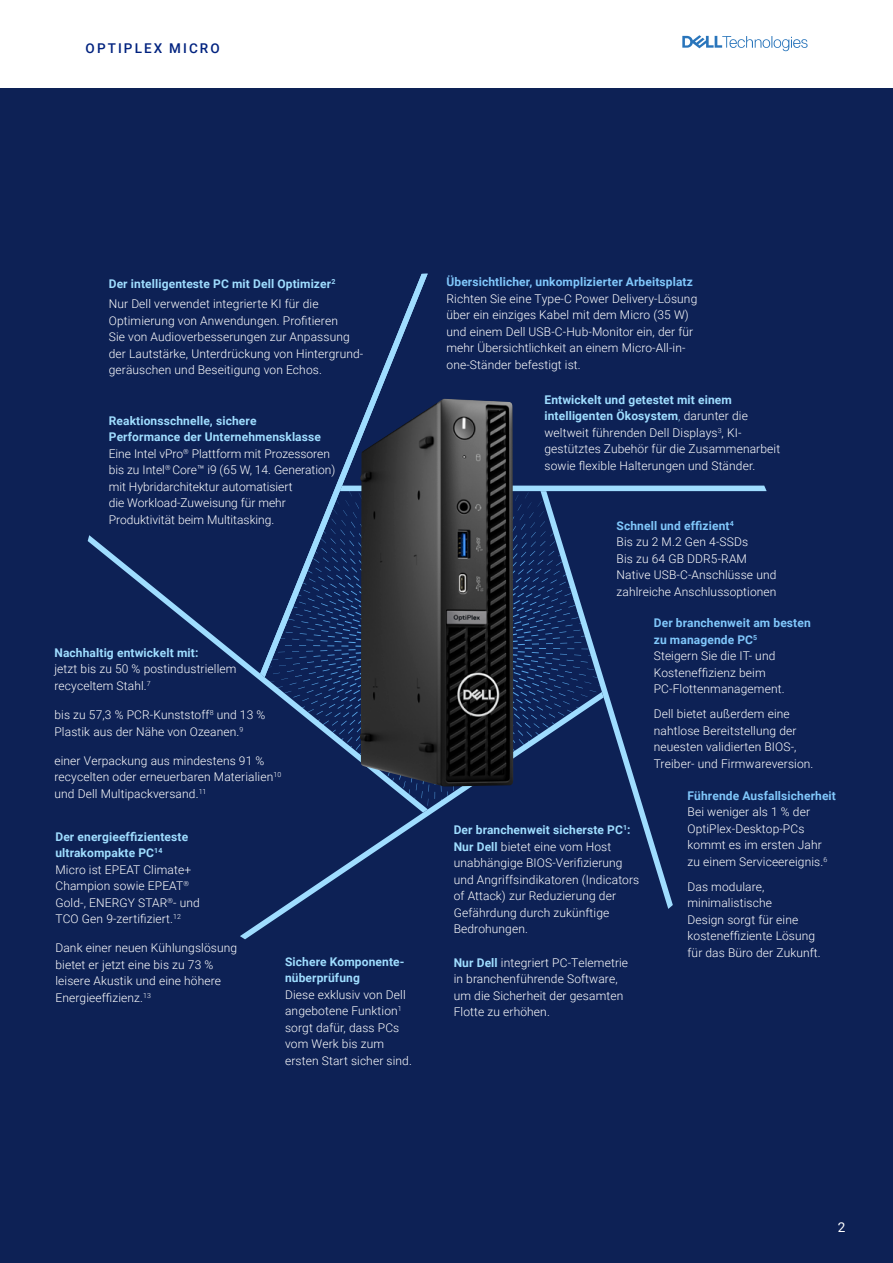
<style>
.page{position:relative;width:893px;height:1263px;background:#fff}
.page>*{position:absolute;margin:0;border:0;box-sizing:border-box;transform-origin:0 0}
.t1{font:500 13.5px "Roboto";letter-spacing:.155em;color:#00227f}
.t2{font:13.5px "Roboto";color:#fff}
.t3{font:300 12px/16.5px "Roboto";letter-spacing:.01em;color:#fff}
.t4{font:700 12px/16.5px "Roboto";letter-spacing:.01em;color:#9fddff}
.t5{font:700 12px "Roboto";letter-spacing:.01em;color:#80c7fb}
.s1{font-weight:300;color:#fff}
.s2{font-weight:700;color:#9fddff}
.s3{color:#a3dcf7}
.s4{font-weight:700;color:#80c7fb}
</style>
<div class="page">
<div style="left:0;top:89px;width:893px;height:1174px;background:#0d2155"></div>
<svg style="left:682px;top:35px;width:126px;height:16px"></svg>
<svg style="left:240px;top:815px;width:189px;height:124px"></svg>
<svg style="left:639px;top:815px;width:34px;height:94px"></svg>
<svg style="left:419px;top:486px;width:348px;height:329px"></svg>
<svg style="left:316px;top:274px;width:112px;height:261px"></svg>
<svg style="left:88px;top:535px;width:340px;height:278px"></svg>
<img style="left:360px;top:399px;width:154px;height:387px">
<p class="t1" style="left:86px;top:39px;width:136px">OPTIPLEX MICRO</p>
<p class="t4" style="left:109px;top:273px;width:228px;line-height:20.7px">Der intelligenteste PC mit Dell Optimizer<sup>2<br></sup><span class="s1">Nur Dell verwendet integrierte KI für die</span></p>
<p class="t3" style="left:109px;top:312px;width:256px">Optimierung von Anwendungen. Profitieren<br>Sie von Audioverbesserungen zur Anpassung der Lautstärke, Unterdrückung von Hintergrund&shy;geräuschen und Beseitigung von Echos.</p>
<p class="t3" style="left:109px;top:412px;width:228px"><span class="s2">Reaktionsschnelle, sichere<br>Performance der Unternehmensklasse </span>Eine Intel vPro<sup>®</sup> Plattform mit Prozessoren bis zu Intel<sup>®</sup> Core™ i9 (65 W, 14. Generation) mit Hybridarchitektur automatisiert<br>die Workload-Zuweisung für mehr Produktivität beim Multitasking.</p>
<p class="t4" style="left:54px;top:644px;width:145px">Nachhaltig entwickelt mit:</p>
<p class="t3" style="left:54px;top:660px;width:184px">jetzt bis zu 50 % postindustriellem recyceltem Stahl.<sup>7</sup></p>
<p class="t3" style="left:54px;top:706px;width:212px">bis zu 57,3 % PCR-Kunststoff<sup>8</sup> und 13 %<br>Plastik aus der Nähe von Ozeanen.<sup>9</sup></p>
<p class="t3" style="left:54px;top:752px;width:228px">einer Verpackung aus mindestens 91 % recycelten oder erneuerbaren Materialien<sup>10 </sup>und Dell Multipackversand.<sup>11</sup></p>
<p class="t3" style="left:55px;top:828px;width:146px"><span class="s2">Der energieeffizienteste ultrakompakte PC</span><sup>14<br></sup>Micro ist EPEAT Climate+<br>Champion sowie EPEAT<sup>®<br></sup>Gold-, ENERGY STAR<sup>®</sup>- und<br>TCO Gen 9-zertifiziert.<sup>12</sup></p>
<p class="t3" style="left:55px;top:939px;width:183px">Dank einer neuen Kühlungslösung bietet er jetzt eine bis zu 73 % leisere Akustik und eine höhere<br>Energieeffizienz.<sup>13</sup></p>
<p class="t4" style="left:285px;top:953px;width:121px">Sichere Komponente&shy;nüberprüfung</p>
<p class="t3" style="left:285px;top:986px;width:128px">Diese exklusiv von Dell angebotene Funktion<sup>1 </sup>sorgt dafür, dass PCs vom Werk bis zum ersten Start sicher sind.</p>
<p class="t5" style="left:446px;top:273px;width:248px">Übersichtlicher, unkomplizierter Arbeitsplatz</p>
<p class="t3" style="left:446px;top:290px;width:252px">Richten Sie eine Type-C Power Delivery-Lösung über ein einziges Kabel mit dem Micro (35 W) und einem Dell USB-C-Hub-Monitor ein, der für mehr Übersichtlichkeit an einem Micro-All-in&shy;one-Ständer befestigt ist.</p>
<p class="t3" style="left:544px;top:391px;width:237px"><span class="s2">Entwickelt und getestet mit einem intelligenten Ökosystem</span><span class="s3">,</span> darunter die weltweit führenden Dell Displays<sup>3</sup>, KI&shy;gestütztes Zubehör für die Zusammenarbeit sowie flexible Halterungen und Ständer.</p>
<p class="t3" style="left:617px;top:517px;width:161px"><span class="s4">Schnell und effizient</span><sup>4<br></sup>Bis zu 2 M.2 Gen 4-SSDs<br>Bis zu 64 GB DDR5-RAM<br>Native USB-C-Anschlüsse und zahlreiche Anschlussoptionen</p>
<p class="t3" style="left:654px;top:614px;width:158px"><span class="s4">Der branchenweit am besten zu managende PC</span><sup>5<br></sup>Steigern Sie die IT- und<br>Kosteneffizienz beim<br>PC-Flottenmanagement.</p>
<p class="t3" style="left:654px;top:705px;width:161px">Dell bietet außerdem eine nahtlose Bereitstellung der neuesten validierten BIOS-,<br>Treiber- und Firmwareversion.</p>
<p class="t5" style="left:687px;top:787px;width:150px">Führende Ausfallsicherheit</p>
<p class="t3" style="left:687px;top:803px;width:141px">Bei weniger als 1 % der<br>OptiPlex-Desktop-PCs kommt es im ersten Jahr zu einem Serviceereignis.<sup>6</sup></p>
<p class="t3" style="left:687px;top:878px;width:135px">Das modulare, minimalistische<br>Design sorgt für eine kosteneffiziente Lösung für das Büro der Zukunft.</p>
<p class="t3" style="left:454px;top:821px;width:187px"><span class="s2">Der branchenweit sicherste PC</span><sup>1</sup><span class="s2">:<br>Nur Dell</span> bietet eine vom Host unabhängige BIOS-Verifizierung und Angriffsindikatoren (Indicators of Attack) zur Reduzierung der<br>Gefährdung durch zukünftige<br>Bedrohungen.</p>
<p class="t3" style="left:454px;top:954px;width:176px"><span class="s2">Nur Dell</span> integriert PC-Telemetrie in branchenführende Software, um die Sicherheit der gesamten<br>Flotte zu erhöhen.</p>
<p class="t2" style="left:838px;top:1218px;width:9px">2</p>
</div>
